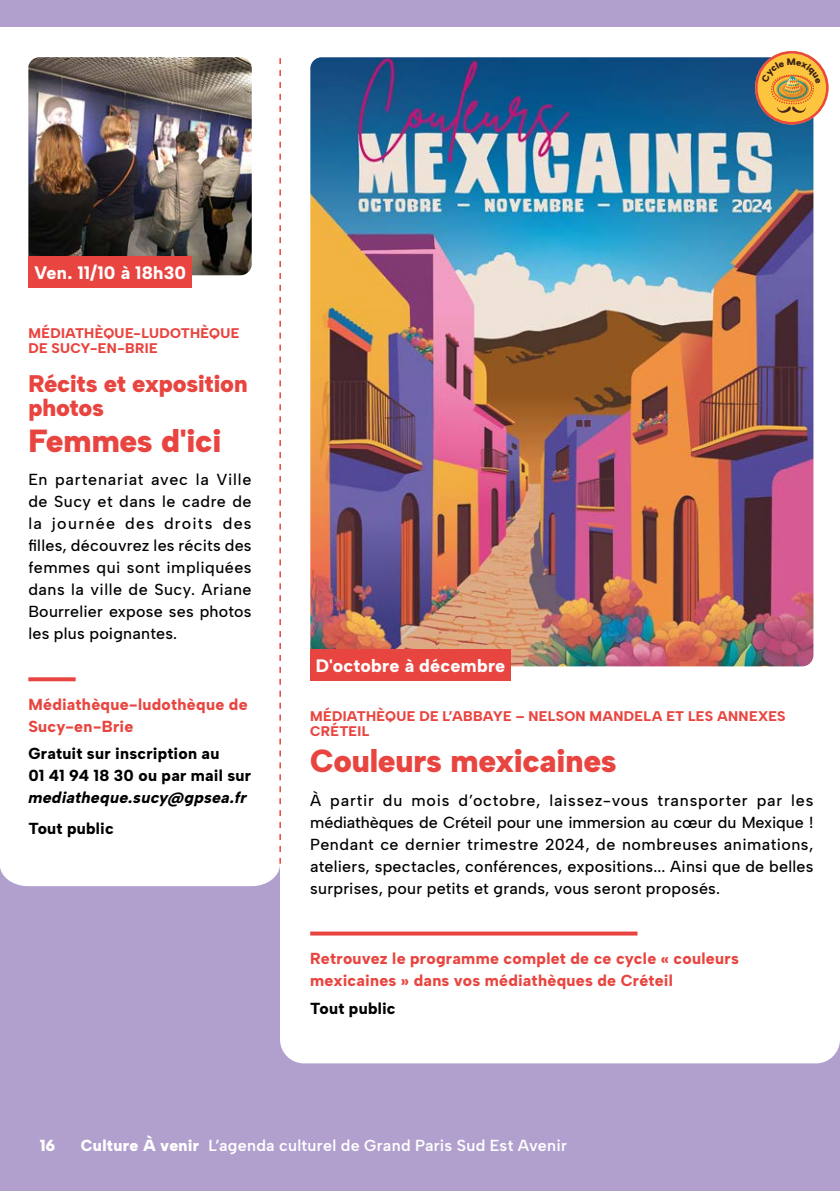
<style>
.page{position:relative;width:840px;height:1191px;background:#fff}
.page>*{position:absolute;margin:0;border:0;box-sizing:border-box;transform-origin:0 0}
.t1{font:900 32px "Albert Sans";letter-spacing:-.01em;color:#e94540}
.t2{font:900 24px/24px "Albert Sans";letter-spacing:-.015em;color:#e94540}
.t3{font:800 18px "Albert Sans";letter-spacing:.015em;color:#fff}
.t4{font:500 16px/22px "Albert Sans";letter-spacing:.015em;color:#000;text-align:justify}
.t5{font:800 16px/22px "Albert Sans";letter-spacing:.02em;color:#e94540}
.t6{font:800 16px/22px "Albert Sans";letter-spacing:.015em;color:#000}
.t7{font:600 16px "Albert Sans";letter-spacing:.015em;color:#fff}
.t8{font:italic 800 16px "Albert Sans";letter-spacing:.015em;color:#000}
.t9{font:900 16px "Albert Sans";color:#fff}
.t10{font:800 14px/15px "Albert Sans";letter-spacing:.02em;color:#e94540}
.t11{font:900 9.4px "Albert Sans";color:#3b2218;scale:1.06 1}
.s1{font-weight:900}
</style>
<div class="page">
<div style="left:0;top:0;width:839px;height:1191px;background:#b1a0ce"></div>
<div style="left:280px;top:51px;width:559px;height:1012px;background:#fff;border-radius:24px"></div>
<div style="left:0;top:28px;width:839px;height:117px;background:#fff"></div>
<div style="left:0;top:65px;width:280px;height:821px;background:#fff"></div>
<svg style="left:310px;top:931px;width:327px;height:4px"></svg>
<svg style="left:28px;top:677px;width:48px;height:4px"></svg>
<img style="left:310px;top:57px;width:503px;height:609px">
<div style="left:310px;top:649px;width:201px;height:31px;background:#e94540"></div>
<img style="left:28px;top:57px;width:223px;height:218px">
<svg style="left:279px;top:58px;width:2px;height:805px"></svg>
<div style="left:28px;top:257px;width:164px;height:31px;background:#e94540"></div>
<svg style="left:751px;top:51px;width:77px;height:73px;background:#d3a65d"></svg>
<p class="t11" style="left:786px;top:56px;width:10px">M</p>
<p class="t3" style="left:34px;top:262px;width:153px">Ven. 11/10 à 18h30</p>
<p class="t10" style="left:28px;top:326px;width:212px">MÉDIATHÈQUE-LUDOTHÈQUE<br>DE SUCY-EN-BRIE</p>
<h2 class="t2" style="left:28px;top:372px;width:220px">Récits et exposition photos</h2>
<h1 class="t1" style="left:28px;top:421px;width:195px">Femmes d'ici</h1>
<p class="t4" style="left:28px;top:469px;width:225px">En partenariat avec la Ville de Sucy et dans le cadre de la journée des droits des filles, découvrez les récits des femmes qui sont impliquées dans la ville de Sucy. Ariane Bourrelier expose ses photos les plus poignantes.</p>
<p class="t5" style="left:28px;top:693px;width:221px">Médiathèque-ludothèque de<br>Sucy-en-Brie</p>
<p class="t6" style="left:28px;top:743px;width:224px">Gratuit sur inscription au<br>01 41 94 18 30 ou par mail sur</p>
<p class="t8" style="left:28px;top:788px;width:220px">mediatheque.sucy@gpsea.fr</p>
<p class="t6" style="left:28px;top:817px;width:87px">Tout public</p>
<p class="t3" style="left:316px;top:655px;width:191px">D'octobre à décembre</p>
<p class="t10" style="left:310px;top:709px;width:476px">MÉDIATHÈQUE DE L’ABBAYE – NELSON MANDELA ET LES ANNEXES<br>CRÉTEIL</p>
<h1 class="t1" style="left:310px;top:741px;width:308px">Couleurs mexicaines</h1>
<p class="t4" style="left:310px;top:789px;width:504px">À partir du mois d’octobre, laissez-vous transporter par les médiathèques de Créteil pour une immersion au cœur du Mexique !<br>Pendant ce dernier trimestre 2024, de nombreuses animations, ateliers, spectacles, conférences, expositions... Ainsi que de belles surprises, pour petits et grands, vous seront proposés.</p>
<p class="t5" style="left:310px;top:947px;width:430px">Retrouvez le programme complet de ce cycle « couleurs mexicaines » dans vos médiathèques de Créteil</p>
<p class="t6" style="left:310px;top:997px;width:87px">Tout public</p>
<p class="t9" style="left:40px;top:1135px;width:17px">16</p>
<p class="t7" style="left:81px;top:1135px;width:487px"><span class="s1">Culture À venir</span> L’agenda culturel de Grand Paris Sud Est Avenir</p>
</div>
